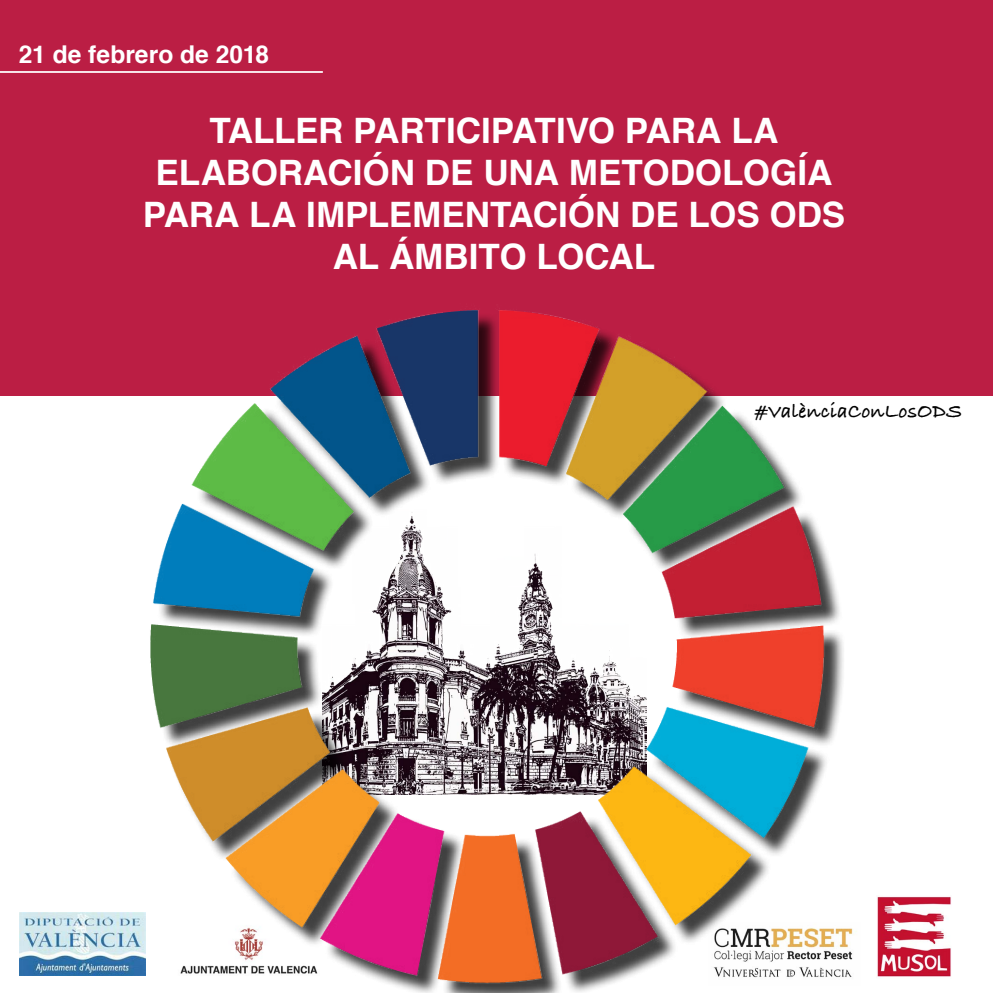
<style>
.page{position:relative;width:993px;height:993px;background:#fff}
.page>*{position:absolute;margin:0;border:0;box-sizing:border-box;transform-origin:0 0}
.t1{font:700 35px/42px "Helvetica";letter-spacing:-.005em;color:#fff;text-align:center}
.t2{font:700 24.5px "Helvetica";color:#fff}
.t3{font:700 21px "Bradley Hand ITCTT";letter-spacing:.005em;color:#000}
</style>
<div class="page">
<img style="left:845px;top:928px;width:12px;height:49px">
<div style="left:0;top:0;width:992px;height:395px;background:#bb1e44"></div>
<div style="left:154px;top:313px;width:691px;height:679px;background:#000;opacity:.75"></div>
<img style="left:135px;top:310px;width:696px;height:672px">
<img style="left:877px;top:896px;width:74px;height:81px">
<hr style="left:0;top:71px;width:323px;height:2px;background:#fff">
<img style="left:19px;top:912px;width:126px;height:63px">
<p class="t2" style="left:19px;top:44px;width:252px">21 de febrero de 2018</p>
<p class="t1" style="left:143px;top:112px;width:703px">TALLER PARTICIPATIVO PARA LA<br>ELABORACIÓN DE UNA METODOLOGÍA<br>PARA LA IMPLEMENTACIÓN DE LOS ODS<br>AL ÁMBITO LOCAL</p>
<p class="t3" style="left:754px;top:399px;width:209px">#ValènciaConLosODS</p>
</div>
